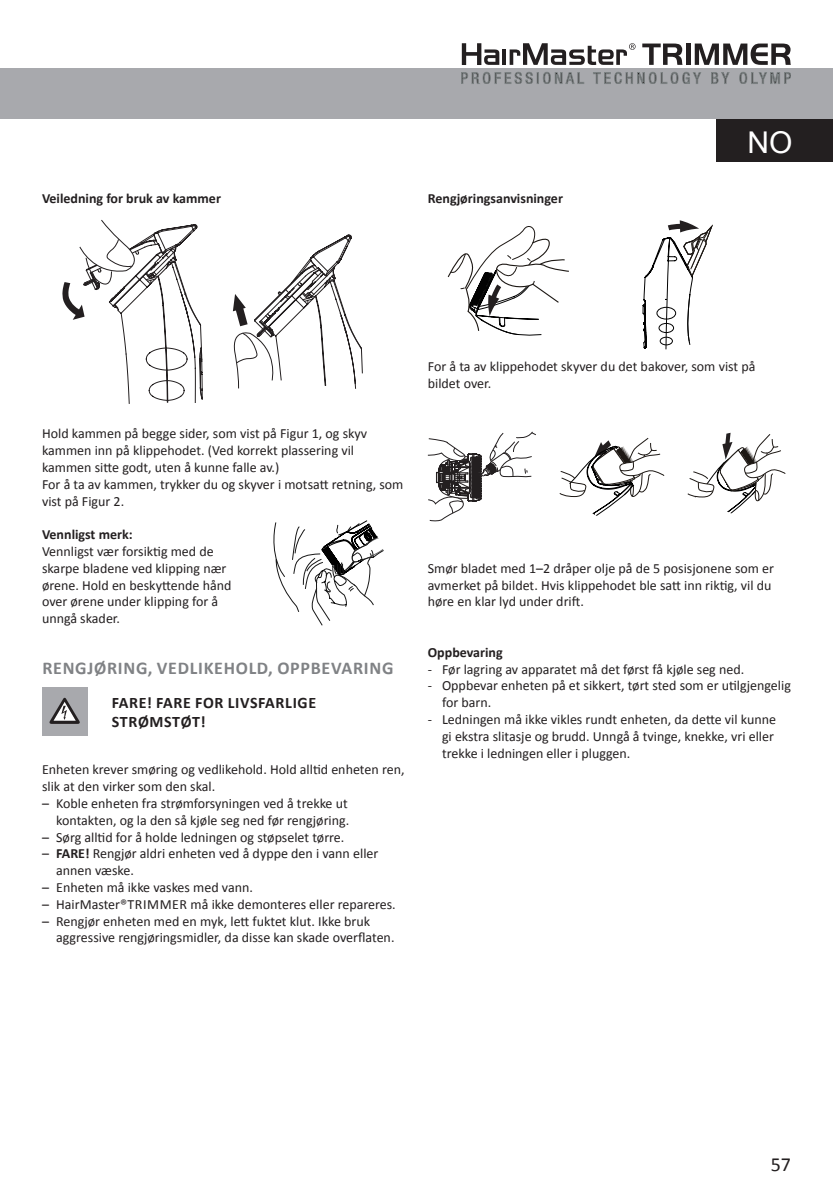
<style>
.page{position:relative;width:833px;height:1184px;background:#fff}
.page>*{position:absolute;margin:0;border:0;box-sizing:border-box;transform-origin:0 0}
.t1{font:30px "Arial";color:#fff}
.t2{font:20px "Calibri";color:#231f20}
.t3{font:700 18px "Calibri";letter-spacing:.04em;color:#808285}
.t4{font:700 16px/19.2px "Calibri";letter-spacing:.04em;color:#231f20}
.t5{font:14px/16.8px "Calibri";color:#231f20}
.t6{font:700 14px "Calibri";color:#231f20}
.s1{font-weight:700}
</style>
<div class="page">
<div style="left:0;top:69px;width:832px;height:50px;background:#a8a9ad"></div>
<div style="left:716px;top:119px;width:116px;height:42px;background:#231f20"></div>
<svg style="left:461px;top:43px;width:38px;height:22px"></svg>
<hr style="left:502px;top:49px;width:4px;height:16px;background:#231f20">
<svg style="left:509px;top:43px;width:126px;height:22px"></svg>
<svg style="left:642px;top:44px;width:40px;height:21px"></svg>
<div style="left:685px;top:44px;width:5px;height:21px;background:#231f20"></div>
<svg style="left:694px;top:44px;width:96px;height:21px"></svg>
<svg style="left:461px;top:72px;width:123px;height:12px"></svg>
<svg style="left:593px;top:72px;width:107px;height:12px"></svg>
<svg style="left:711px;top:72px;width:18px;height:12px"></svg>
<svg style="left:739px;top:72px;width:51px;height:12px"></svg>
<svg style="left:62px;top:220px;width:141px;height:184px"></svg>
<svg style="left:233px;top:235px;width:129px;height:154px"></svg>
<div style="left:42px;top:687px;width:45px;height:49px;background:#a8a9ad"></div>
<svg style="left:49px;top:698px;width:31px;height:26px"></svg>
<svg style="left:273px;top:520px;width:111px;height:105px"></svg>
<svg style="left:447px;top:220px;width:266px;height:130px"></svg>
<div style="left:656px;top:307px;width:19px;height:12px;border:1px solid #030303;border-radius:50%"></div>
<div style="left:658px;top:323px;width:15px;height:10px;border:1px solid #030303;border-radius:50%"></div>
<div style="left:659px;top:337px;width:13px;height:8px;border:1px solid #030303;border-radius:50%"></div>
<svg style="left:428px;top:432px;width:357px;height:90px"></svg>
<p class="t6" style="left:42px;top:189px;width:180px">Veiledning for bruk av kammer</p>
<p class="t6" style="left:428px;top:189px;width:137px">Rengjøringsanvisninger</p>
<h1 class="t1" style="left:747px;top:122px;width:46px">NO</h1>
<p class="t5" style="left:42px;top:425px;width:363px">Hold kammen på begge sider, som vist på Figur 1, og skyv kammen inn på klippehodet. (Ved korrekt plassering vil kammen sitte godt, uten å kunne falle av.)<br>For å ta av kammen, trykker du og skyver i motsatt retning, som vist på Figur 2.</p>
<p class="t6" style="left:42px;top:525px;width:92px">Vennligst merk:</p>
<p class="t5" style="left:42px;top:543px;width:191px">Vennligst vær forsiktig med de skarpe bladene ved klipping nær ørene. Hold en beskyttende hånd over ørene under klipping for å unngå skader.</p>
<p class="t3" style="left:42px;top:656px;width:352px">RENGJØRING, VEDLIKEHOLD, OPPBEVARING</p>
<p class="t4" style="left:112px;top:693px;width:206px">FARE! FARE FOR LIVSFARLIGE<br>STRØMSTØT!</p>
<p class="t5" style="left:42px;top:761px;width:364px">Enheten krever smøring og vedlikehold. Hold alltid enheten ren, slik at den virker som den skal.</p>
<p class="t5" style="left:42px;top:795px;width:308px;text-align:right">– Koble enheten fra strømforsyningen ved å trekke ut kontakten, og la den så kjøle seg ned før rengjøring.</p>
<p class="t5" style="left:42px;top:828px;width:304px">– Sørg alltid for å holde ledningen og støpselet tørre.</p>
<p class="t5" style="left:56px;top:845px;width:323px;text-indent:-14px">– <span class="s1">FARE!</span> Rengjør aldri enheten ved å dyppe den i vann eller annen væske.</p>
<p class="t5" style="left:42px;top:879px;width:212px">– Enheten må ikke vaskes med vann.</p>
<p class="t5" style="left:42px;top:896px;width:355px">– HairMaster®TRIMMER må ikke demonteres eller repareres.</p>
<p class="t5" style="left:56px;top:912px;width:340px;text-indent:-14px">– Rengjør enheten med en myk, lett fuktet klut. Ikke bruk aggressive rengjøringsmidler, da disse kan skade overflaten.</p>
<p class="t5" style="left:428px;top:358px;width:329px">For å ta av klippehodet skyver du det bakover, som vist på bildet over.</p>
<p class="t5" style="left:428px;top:560px;width:347px">Smør bladet med 1–2 dråper olje på de 5 posisjonene som er avmerket på bildet. Hvis klippehodet ble satt inn riktig, vil du høre en klar lyd under drift.</p>
<p class="t6" style="left:428px;top:643px;width:76px">Oppbevaring</p>
<p class="t5" style="left:428px;top:660px;width:318px">- Før lagring av apparatet må det først få kjøle seg ned.</p>
<p class="t5" style="left:442px;top:677px;width:350px;text-indent:-14px">- Oppbevar enheten på et sikkert, tørt sted som er utilgjengelig for barn.</p>
<p class="t5" style="left:442px;top:711px;width:335px;text-indent:-14px">- Ledningen må ikke vikles rundt enheten, da dette vil kunne gi ekstra slitasje og brudd. Unngå å tvinge, knekke, vri eller trekke i ledningen eller i pluggen.</p>
<h2 class="t2" style="left:770px;top:1152px;width:22px">57</h2>
</div>
